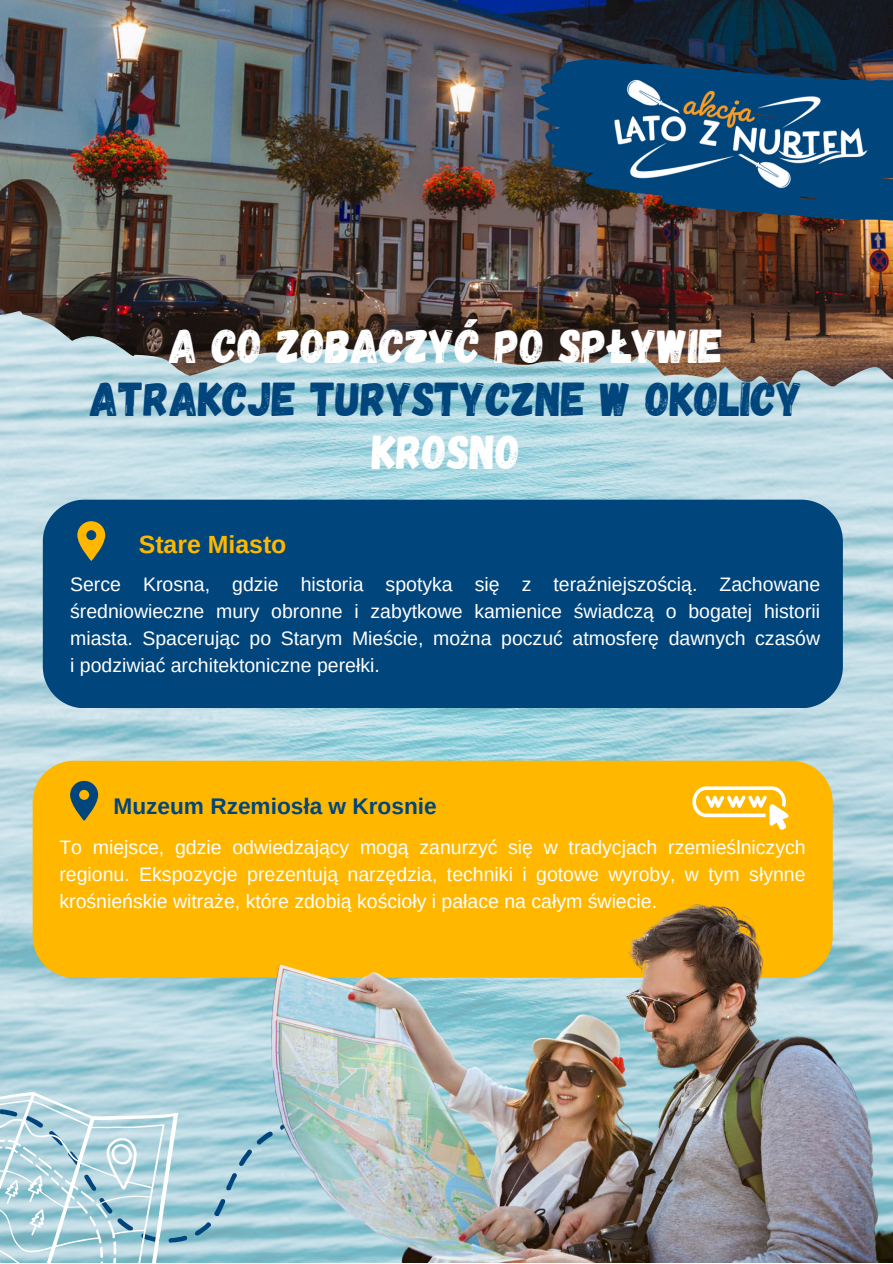
<style>
.page{position:relative;width:893px;height:1264px;background:#fff}
.page>*{position:absolute;margin:0;border:0;box-sizing:border-box;transform-origin:0 0}
.t1{font:47.55px "Gagalin";color:#00457c}
.t2{font:47.55px "Gagalin";color:#fff}
.t3{font:700 24.9px "Arimo";color:#ffb700}
.t4{font:700 22.65px "Arimo";color:#00457c}
.t5{font:19.5px/27px "Arimo";color:#fff;text-align:justify}
</style>
<div class="page">
<img style="left:0;top:387px;width:892px;height:541px">
<img style="left:0;top:0;width:892px;height:387px">
<img style="left:535px;top:58px;width:357px;height:164px">
<img style="left:610px;top:0;width:260px;height:261px">
<svg style="left:0;top:928px;width:264px;height:334px"></svg>
<svg style="left:0;top:1091px;width:178px;height:171px"></svg>
<div style="left:43px;top:499px;width:799px;height:209px;background:#00457c;border-radius:42px"></div>
<svg style="left:77px;top:521px;width:28px;height:39px"></svg>
<div style="left:33px;top:760px;width:799px;height:217px;background:#ffb700"></div>
<svg style="left:70px;top:780px;width:28px;height:40px"></svg>
<svg style="left:692px;top:786px;width:96px;height:44px"></svg>
<img style="left:264px;top:850px;width:628px;height:412px">
<p class="t2" style="left:169px;top:315px;width:555px">A CO ZOBACZYĆ PO SPŁYWIE</p>
<p class="t1" style="left:90px;top:368px;width:713px">ATRAKCJE TURYSTYCZNE W OKOLICY</p>
<p class="t2" style="left:372px;top:421px;width:150px">KROSNO</p>
<p class="t3" style="left:139px;top:530px;width:149px">Stare Miasto</p>
<p class="t5" style="left:70px;top:570px;width:751px">Serce Krosna, gdzie historia spotyka się z teraźniejszością. Zachowane średniowieczne mury obronne i zabytkowe kamienice świadczą o bogatej historii miasta. Spacerując po Starym Mieście, można poczuć atmosferę dawnych czasów i podziwiać architektoniczne perełki.</p>
<p class="t4" style="left:114px;top:793px;width:324px">Muzeum Rzemiosła w Krosnie</p>
<p class="t5" style="left:59px;top:833px;width:747px">To miejsce, gdzie odwiedzający mogą zanurzyć się w tradycjach rzemieślniczych regionu. Ekspozycje prezentują narzędzia, techniki i gotowe wyroby, w tym słynne krośnieńskie witraże, które zdobią kościoły i pałace na całym świecie.</p>
</div>
